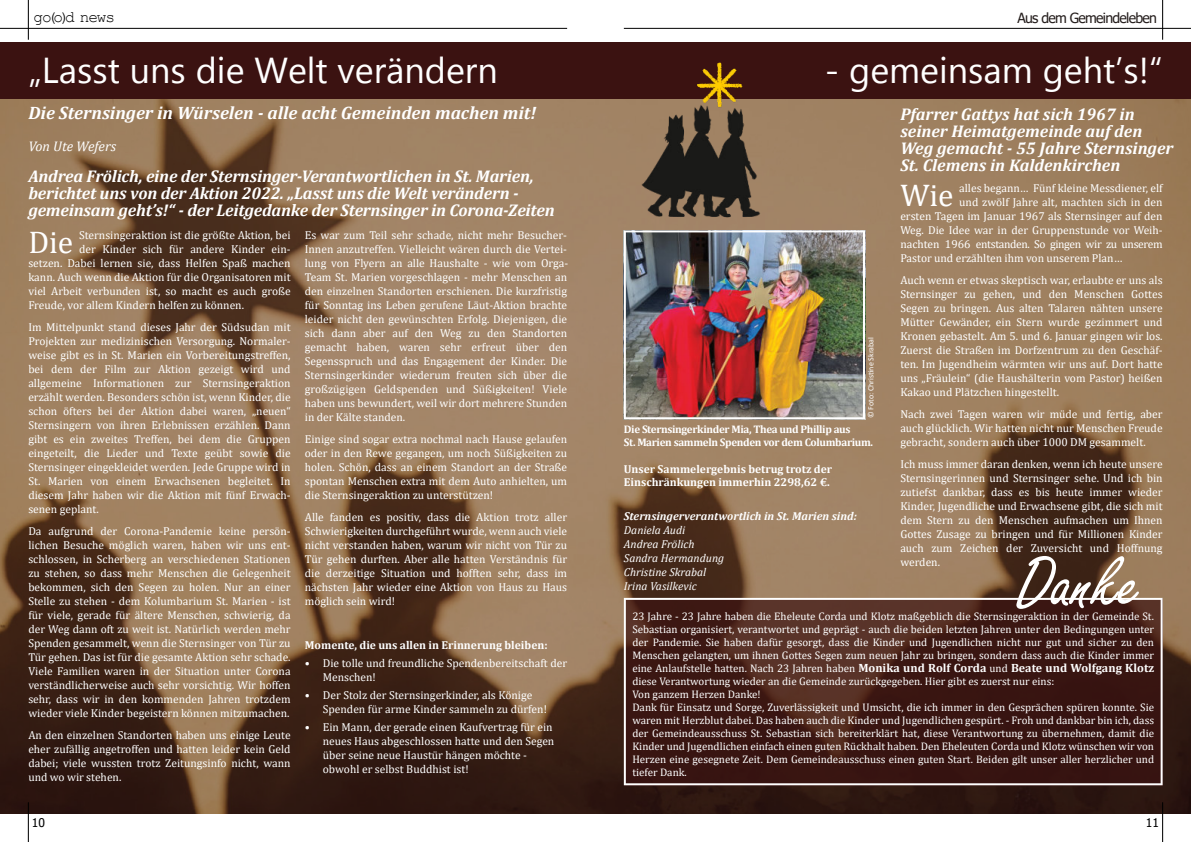
<style>
.page{position:relative;width:1191px;height:842px;background:#fff}
.page>*{position:absolute;margin:0;border:0;box-sizing:border-box;transform-origin:0 0}
.t1{font:78px "Freestyle Script";color:#fff}
.t2{font:36px "Gadugi";color:#fff}
.t3{font:31.5px "Cambria";color:#fff}
.t4{font:italic 700 18px "Cambria";color:#fff}
.t5{font:italic 700 17px/17px "Cambria";letter-spacing:-.01em;color:#fff}
.t6{font:16px "Courier New";letter-spacing:-.07em;color:#000}
.t7{font:14px "Tahoma";letter-spacing:-.05em;color:#251e1d}
.t8{font:italic 14px "Cambria";color:#fff}
.t9{font:12px "Tahoma";color:#000}
.t10{font:11.5px/14px "Cambria";color:#fff;text-align:justify}
.t11{font:700 11.5px/13px "Cambria";color:#fff}
.t12{font:italic 11.5px/14px "Cambria";color:#fff}
.t13{font:11.5px "Cambria";letter-spacing:-.03em;color:#fff}
.t14{font:italic 700 11.5px "Cambria";color:#fff}
.t15{font:11px/13px "Cambria";color:#fff}
.t16{font:700 11px/13px "Cambria";letter-spacing:-.03em;color:#fff}
.t17{font:8px "Calibri";color:#fff}
.s1{font-weight:700;font-size:12px}
</style>
<div class="page">
<div style="left:0;top:99px;width:1191px;height:715px;background:#3b1211;opacity:.45"></div>
<hr style="left:1162px;top:802px;width:1px;height:40px;background:#000">
<hr style="left:1162px;top:0;width:1px;height:40px;background:#000">
<hr style="left:624px;top:28px;width:567px;height:1px;background:#000">
<hr style="left:28px;top:802px;width:1px;height:40px;background:#000">
<hr style="left:28px;top:0;width:1px;height:40px;background:#000">
<hr style="left:0;top:28px;width:567px;height:1px;background:#000">
<div style="left:0;top:43px;width:1191px;height:56px;background:#3b1211"></div>
<img style="left:636px;top:62px;width:136px;height:168px">
<svg style="left:624px;top:598px;width:538px;height:187px;background:#44211b"></svg>
<img style="left:624px;top:230px;width:241px;height:189px">
<svg style="left:868px;top:371px;width:5px;height:4px"></svg>
<h3 class="t6" style="left:34px;top:13px;width:83px">go(o)d news</h3>
<p class="t7" style="left:1017px;top:13px;width:141px">Aus dem Gemeindeleben</p>
<h2 class="t2" style="left:28px;top:57px;width:471px">„Lasst uns die Welt verändern</h2>
<h3 class="t4" style="left:28px;top:105px;width:509px">Die Sternsinger in Würselen - alle acht Gemeinden machen mit!</h3>
<p class="t8" style="left:28px;top:140px;width:89px">Von Ute Wefers</p>
<h3 class="t5" style="left:28px;top:169px;width:528px">Andrea Frölich, eine der Sternsinger-Verantwortlichen in St. Marien, berichtet uns von der Aktion 2022. „Lasst uns die Welt verändern - gemeinsam geht’s!“ - der Leitgedanke der Sternsinger in Corona-Zeiten</h3>
<h2 class="t2" style="left:825px;top:57px;width:339px">- gemeinsam geht’s!“</h2>
<h3 class="t5" style="left:900px;top:106px;width:274px">Pfarrer Gattys hat sich 1967 in seiner Heimatgemeinde auf den<br>Weg gemacht - 55 Jahre Sternsinger<br>St. Clemens in Kaldenkirchen</h3>
<h3 class="t3" style="left:900px;top:181px;width:55px">Wie</h3>
<p class="t10" style="left:959px;top:181px;width:205px">alles begann… Fünf kleine Messdiener, elf</p>
<p class="t10" style="left:959px;top:195px;width:205px">und zwölf Jahre alt, machten sich in den</p>
<p class="t10" style="left:900px;top:209px;width:264px">ersten Tagen im Januar 1967 als Sternsinger auf den</p>
<p class="t10" style="left:900px;top:223px;width:264px">Weg. Die Idee war in der Gruppenstunde vor Weih-</p>
<p class="t13" style="left:900px;top:239px;width:264px">nachten 1966 entstanden. So gingen wir zu unserem</p>
<p class="t10" style="left:900px;top:251px;width:223px">Pastor und erzählten ihm von unserem Plan…</p>
<p class="t10" style="left:900px;top:273px;width:264px">Auch wenn er etwas skeptisch war, erlaubte er uns als Sternsinger zu gehen, und den Menschen Gottes Segen zu bringen. Aus alten Talaren nähten unsere Mütter Gewänder, ein Stern wurde gezimmert und Kronen gebastelt. Am 5. und 6. Januar gingen wir los.<br>Zuerst die Straßen im Dorfzentrum zu den Geschäf&shy;ten. Im Jugendheim wärmten wir uns auf. Dort hatte uns „Fräulein“ (die Haushälterin vom Pastor) heißen Kakao und Plätzchen hingestellt.</p>
<p class="t10" style="left:900px;top:407px;width:264px">Nach zwei Tagen waren wir müde und fertig, aber auch glücklich. Wir hatten nicht nur Menschen Freude gebracht, sondern auch über 1000 DM gesammelt.</p>
<p class="t10" style="left:900px;top:457px;width:264px">Ich muss immer daran denken, wenn ich heute unsere Sternsingerinnen und Sternsinger sehe. Und ich bin zutiefst dankbar, dass es bis heute immer wieder Kinder, Jugendliche und Erwachsene gibt, die sich mit dem Stern zu den Menschen aufmachen um Ihnen Gottes Zusage zu bringen und für Millionen Kinder auch zum Zeichen der Zuversicht und Hoffnung werden.</p>
<h3 class="t3" style="left:28px;top:228px;width:47px">Die</h3>
<p class="t10" style="left:79px;top:228px;width:213px">Sternsingeraktion ist die größte Aktion, bei</p>
<p class="t10" style="left:305px;top:228px;width:265px">Es war zum Teil sehr schade, nicht mehr Besucher-Innen anzutreffen. Vielleicht wären durch die Vertei&shy;lung von Flyern an alle Haushalte - wie vom Orga-Team St. Marien vorgeschlagen - mehr Menschen an den einzelnen Standorten erschienen. Die kurzfristig für Sonntag ins Leben gerufene Läut-Aktion brachte leider nicht den gewünschten Erfolg. Diejenigen, die sich dann aber auf den Weg zu den Standorten gemacht haben, waren sehr erfreut über den Segensspruch und das Engagement der Kinder. Die Sternsingerkinder wiederum freuten sich über die großzügigen Geldspenden und Süßigkeiten! Viele haben uns bewundert, weil wir dort mehrere Stunden in der Kälte standen.</p>
<p class="t10" style="left:305px;top:432px;width:264px">Einige sind sogar extra nochmal nach Hause gelaufen oder in den Rewe gegangen, um noch Süßigkeiten zu holen. Schön, dass an einem Standort an der Straße spontan Menschen extra mit dem Auto anhielten, um die Sternsingeraktion zu unterstützen!</p>
<p class="t10" style="left:305px;top:510px;width:264px">Alle fanden es positiv, dass die Aktion trotz aller Schwierigkeiten durchgeführt wurde, wenn auch viele nicht verstanden haben, warum wir nicht von Tür zu Tür gehen durften. Aber alle hatten Verständnis für die derzeitige Situation und hofften sehr, dass im nächsten Jahr wieder eine Aktion von Haus zu Haus möglich sein wird!</p>
<p class="t11" style="left:305px;top:639px;width:244px">Momente, die uns allen in Erinnerung bleiben:</p>
<p class="t10" style="left:323px;top:656px;width:246px;text-indent:-18px">• Die tolle und freundliche Spendenbereitschaft der<br>Menschen!</p>
<p class="t10" style="left:323px;top:688px;width:226px;text-indent:-18px">• Der Stolz der Sternsingerkinder, als Könige<br>Spenden für arme Kinder sammeln zu dürfen!</p>
<p class="t10" style="left:323px;top:720px;width:233px;text-align:left;text-indent:-18px">• Ein Mann, der gerade einen Kaufvertrag für ein neues Haus abgeschlossen hatte und den Segen über seine neue Haustür hängen möchte - obwohl er selbst Buddhist ist!</p>
<p class="t10" style="left:79px;top:242px;width:213px">der Kinder sich für andere Kinder ein-</p>
<p class="t10" style="left:28px;top:256px;width:264px">setzen. Dabei lernen sie, dass Helfen Spaß machen</p>
<p class="t10" style="left:28px;top:270px;width:264px">kann. Auch wenn die Aktion für die Organisatoren mit</p>
<p class="t10" style="left:28px;top:284px;width:264px">viel Arbeit verbunden ist, so macht es auch große</p>
<p class="t10" style="left:28px;top:298px;width:217px">Freude, vor allem Kindern helfen zu können.</p>
<p class="t10" style="left:28px;top:320px;width:264px">Im Mittelpunkt stand dieses Jahr der Südsudan mit Projekten zur medizinischen Versorgung. Normaler&shy;weise gibt es in St. Marien ein Vorbereitungstreffen, bei dem der Film zur Aktion gezeigt wird und allgemeine Informationen zur Sternsingeraktion erzählt werden. Besonders schön ist, wenn Kinder, die schon öfters bei der Aktion dabei waren, „neuen“ Sternsingern von ihren Erlebnissen erzählen. Dann gibt es ein zweites Treffen, bei dem die Gruppen eingeteilt, die Lieder und Texte geübt sowie die Sternsinger eingekleidet werden. Jede Gruppe wird in St. Marien von einem Erwachsenen begleitet. In diesem Jahr haben wir die Aktion mit fünf Erwach&shy;senen geplant.</p>
<p class="t10" style="left:28px;top:524px;width:264px">Da aufgrund der Corona-Pandemie keine persön&shy;lichen Besuche möglich waren, haben wir uns ent&shy;schlossen, in Scherberg an verschiedenen Stationen zu stehen, so dass mehr Menschen die Gelegenheit bekommen, sich den Segen zu holen. Nur an einer Stelle zu stehen - dem Kolumbarium St. Marien - ist für viele, gerade für ältere Menschen, schwierig, da der Weg dann oft zu weit ist. Natürlich werden mehr Spenden gesammelt, wenn die Sternsinger von Tür zu Tür gehen. Das ist für die gesamte Aktion sehr schade.<br>Viele Familien waren in der Situation unter Corona verständlicherweise auch sehr vorsichtig. Wir hoffen sehr, dass wir in den kommenden Jahren trotzdem wieder viele Kinder begeistern können mitzumachen.</p>
<p class="t10" style="left:28px;top:728px;width:264px">An den einzelnen Standorten haben uns einige Leute eher zufällig angetroffen und hatten leider kein Geld dabei; viele wussten trotz Zeitungsinfo nicht, wann und wo wir stehen.</p>
<p class="t17" style="left:867px;top:418px;width:83px;rotate:-90deg">© Foto: Chris ne Skrabal</p>
<p class="t16" style="left:624px;top:424px;width:251px">Die Sternsingerkinder Mia, Thea und Phillip aus<br>St. Marien sammeln Spenden vor dem Columbarium.</p>
<p class="t11" style="left:624px;top:463px;width:210px">Unser Sammelergebnis betrug trotz der<br>Einschränkungen immerhin 2298,62 €.</p>
<p class="t14" style="left:624px;top:511px;width:234px">Sternsingerverantwortlich in St. Marien sind:</p>
<p class="t12" style="left:624px;top:524px;width:102px">Daniela Audi<br>Andrea Frölich<br>Sandra Hermandung<br>Christine Skrabal<br>Irina Vasilkevic</p>
<h1 class="t1" style="left:1016px;top:553px;width:127px">Danke</h1>
<p class="t15" style="left:632px;top:610px;width:523px">23 Jahre - 23 Jahre haben die Eheleute Corda und Klotz maßgeblich die Sternsingeraktion in der Gemeinde St.<br>Sebastian organisiert, verantwortet und geprägt - auch die beiden letzten Jahren unter den Bedingungen unter der Pandemie. Sie haben dafür gesorgt, dass die Kinder und Jugendlichen nicht nur gut und sicher zu den Menschen gelangten, um ihnen Gottes Segen zum neuen Jahr zu bringen, sondern dass auch die Kinder immer eine Anlaufstelle hatten. Nach 23 Jahren haben <span class="s1">Monika und Rolf Corda</span> und <span class="s1">Beate und Wolfgang Klotz </span>diese Verantwortung wieder an die Gemeinde zurückgegeben. Hier gibt es zuerst nur eins:<br>Von ganzem Herzen Danke!<br>Dank für Einsatz und Sorge, Zuverlässigkeit und Umsicht, die ich immer in den Gesprächen spüren konnte. Sie waren mit Herzblut dabei. Das haben auch die Kinder und Jugendlichen gespürt. - Froh und dankbar bin ich, dass der Gemeindeausschuss St. Sebastian sich bereiterklärt hat, diese Verantwortung zu übernehmen, damit die Kinder und Jugendlichen einfach einen guten Rückhalt haben. Den Eheleuten Corda und Klotz wünschen wir von Herzen eine gesegnete Zeit. Dem Gemeindeausschuss einen guten Start. Beiden gilt unser aller herzlicher und tiefer Dank.</p>
<p class="t9" style="left:32px;top:817px;width:15px">10</p>
<p class="t9" style="left:1145px;top:817px;width:15px">11</p>
</div>
